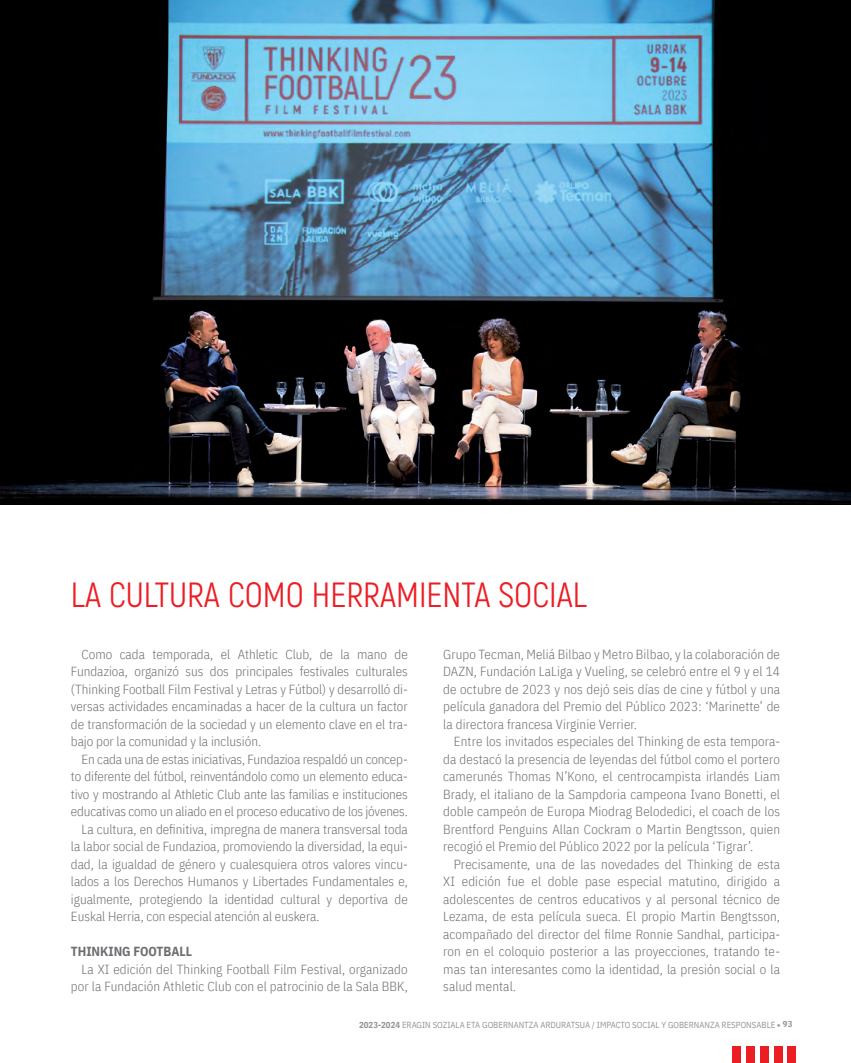
<style>
.page{position:relative;width:851px;height:1063px;background:#fff}
.page>*{position:absolute;margin:0;border:0;box-sizing:border-box;transform-origin:0 0}
.t1{font:35px "Akrobat";color:#ed1d24}
.t2{font:300 13.12px/17.5px "IBM Plex Sans Cond";color:#6d6e71;text-align:justify}
.t3{font:700 13.12px "IBM Plex Sans Cond";color:#6d6e71}
.t4{font:8.75px "IBM Plex Sans Cond";color:#939598}
.s1{font-weight:700}
</style>
<div class="page">
<div style="left:787px;top:1046px;width:8px;height:17px;background:#ed1d24"></div>
<div style="left:773px;top:1046px;width:9px;height:17px;background:#ed1d24"></div>
<div style="left:760px;top:1046px;width:8px;height:17px;background:#ed1d24"></div>
<div style="left:746px;top:1046px;width:8px;height:17px;background:#ed1d24"></div>
<div style="left:732px;top:1046px;width:8px;height:17px;background:#ed1d24"></div>
<img style="left:0;top:0;width:850px;height:505px">
<h1 class="t1" style="left:71px;top:574px;width:72px">LA CULTURA</h1>
<h1 class="t1" style="left:228px;top:574px;width:102px">COMO HERRA</h1>
<h1 class="t1" style="left:396px;top:574px;width:38px">MIENTA</h1>
<h1 class="t1" style="left:498px;top:574px;width:64px">SOCIAL</h1>
<p class="t2" style="left:71px;top:644px;width:338px;text-indent:11px">Como cada temporada, el Athletic Club, de la mano de Fundazioa, organizó sus dos principales festivales culturales (Thinking Football Film Festival y Letras y Fútbol) y desarrolló di&shy;versas actividades encaminadas a hacer de la cultura un factor de transformación de la sociedad y un elemento clave en el tra&shy;bajo por la comunidad y la inclusión.</p>
<p class="t2" style="left:81px;top:749px;width:327px">En cada una de estas iniciativas, Fundazioa respaldó un concep-</p>
<p class="t2" style="left:71px;top:767px;width:338px">to diferente del fútbol, reinventándolo como un elemento educa-</p>
<p class="t2" style="left:71px;top:784px;width:338px">tivo y mostrando al Athletic Club ante las familias e instituciones</p>
<p class="t2" style="left:71px;top:802px;width:338px">educativas como un aliado en el proceso educativo de los jóvenes.</p>
<p class="t2" style="left:81px;top:819px;width:327px">La cultura, en definitiva, impregna de manera transversal toda</p>
<p class="t2" style="left:71px;top:837px;width:338px">la labor social de Fundazioa, promoviendo la diversidad, la equi-</p>
<p class="t2" style="left:71px;top:854px;width:338px">dad, la igualdad de género y cualesquiera otros valores vincu-</p>
<p class="t2" style="left:71px;top:872px;width:338px">lados a los Derechos Humanos y Libertades Fundamentales e,</p>
<p class="t2" style="left:71px;top:889px;width:338px">igualmente, protegiendo la identidad cultural y deportiva de</p>
<p class="t2" style="left:71px;top:907px;width:250px">Euskal Herria, con especial atención al euskera.</p>
<p class="t3" style="left:71px;top:941px;width:123px">THINKING FOOTBALL</p>
<p class="t2" style="left:71px;top:959px;width:338px;text-align:right">La XI edición del Thinking Football Film Festival, organizado por la Fundación Athletic Club con el patrocinio de la Sala BBK,</p>
<p class="t2" style="left:443px;top:644px;width:338px">Grupo Tecman, Meliá Bilbao y Metro Bilbao, y la colaboración de DAZN, Fundación LaLiga y Vueling, se celebró entre el 9 y el 14 de octubre de 2023 y nos dejó seis días de cine y fútbol y una película ganadora del Premio del Público 2023: ‘Marinette’ de la directora francesa Virginie Verrier.</p>
<p class="t2" style="left:443px;top:732px;width:338px;text-indent:11px">Entre los invitados especiales del Thinking de esta tempora&shy;da destacó la presencia de leyendas del fútbol como el portero camerunés Thomas N’Kono, el centrocampista irlandés Liam Brady, el italiano de la Sampdoria campeona Ivano Bonetti, el doble campeón de Europa Miodrag Belodedici, el coach de los Brentford Penguins Allan Cockram o Martin Bengtsson, quien recogió el Premio del Público 2022 por la película ‘Tigrar’.</p>
<p class="t2" style="left:443px;top:854px;width:338px;text-indent:11px">Precisamente, una de las novedades del Thinking de esta XI edición fue el doble pase especial matutino, dirigido a adolescentes de centros educativos y al personal técnico de Lezama, de esta película sueca. El propio Martin Bengtsson, acompañado del director del filme Ronnie Sandhal, participa&shy;ron en el coloquio posterior a las proyecciones, tratando te&shy;mas tan interesantes como la identidad, la presión social o la salud mental.</p>
<p class="t4" style="left:359px;top:1018px;width:434px"><span class="s1">2023-2024</span> ERAGIN SOZIALA ETA GOBERNANTZA ARDURATSUA / IMPACTO SOCIAL Y GOBERNANZA RESPONSABLE <span class="s1">• 93</span></p>
</div>
